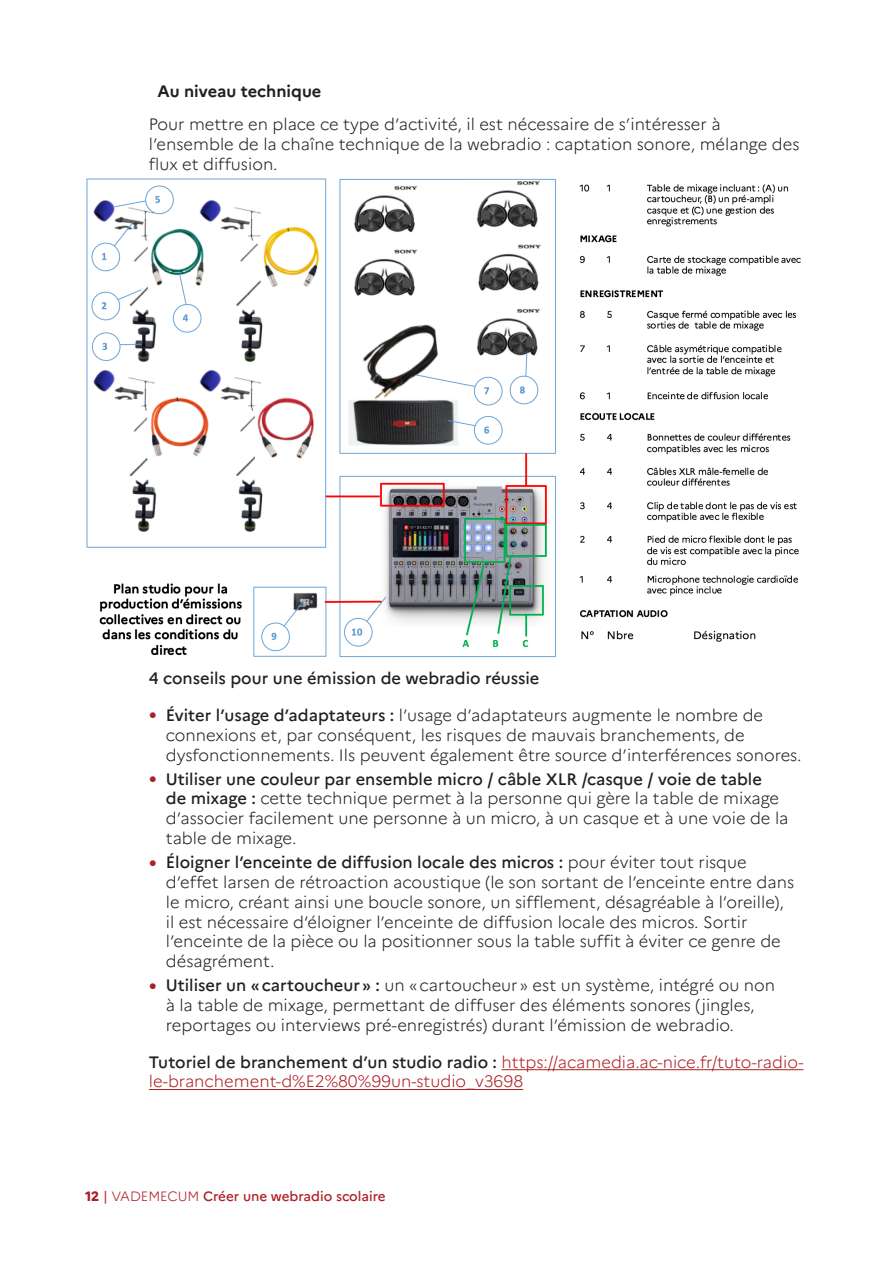
<style>
.page{position:relative;width:893px;height:1263px;background:#fff}
.page>*{position:absolute;margin:0;border:0;box-sizing:border-box;transform-origin:0 0}
.Texte_courant{font:300 16.5px/19.8px "Marianne";color:#231f20}
.Texte_courant-2{font:300 16.5px/19.8px "Marianne";color:#ae2026}
.Texte_courant-3{font:500 16.5px "Marianne";color:#231f20}
.Titre_4{font:700 16.5px "Marianne";color:#231f20}
.t1{font:500 13.5px "Marianne";color:#ae2026}
.s1{font-family:"Arial";font-weight:400;font-size:13.5px;color:#ae2026}
.s2{font-weight:500}
.s3{font-weight:500;color:#231f20}
.s4{font-weight:800}
.s5{font-weight:400}
.s6{font-weight:300}
</style>
<div class="page">
<hr style="left:502px;top:1069px;width:301px;height:1px;background:#ae2026">
<hr style="left:149px;top:1089px;width:374px;height:1px;background:#ae2026">
<img style="left:86px;top:178px;width:715px;height:480px">
<p class="Titre_4" style="left:157px;top:81px;width:166px">Au niveau technique</p>
<p class="Texte_courant" style="left:149px;top:114px;width:652px">Pour mettre en place ce type d’activité, il est nécessaire de s’intéresser à l’ensemble de la chaîne technique de la webradio : captation sonore, mélange des flux et diffusion.</p>
<p class="Texte_courant-3" style="left:149px;top:668px;width:392px">4 conseils pour une émission de webradio réussie</p>
<p class="Texte_courant" style="left:166px;top:705px;width:637px;text-indent:-17px"><span class="s1">●</span> <span class="s2">Éviter l’usage d’adaptateurs :</span> l’usage d’adaptateurs augmente le nombre de connexions et, par conséquent, les risques de mauvais branchements, de dysfonctionnements. Ils peuvent également être source d’interférences sonores.</p>
<p class="Texte_courant" style="left:166px;top:769px;width:624px;text-indent:-17px"><span class="s1">●</span> <span class="s2">Utiliser une couleur par ensemble micro / câble XLR /casque / voie de table<br>de mixage :</span> cette technique permet à la personne qui gère la table de mixage d’associer facilement une personne à un micro, à un casque et à une voie de la table de mixage.</p>
<p class="Texte_courant" style="left:166px;top:852px;width:630px;text-indent:-17px"><span class="s1">●</span> <span class="s2">Éloigner l’enceinte de diffusion locale des micros :</span> pour éviter tout risque d’effet larsen de rétroaction acoustique (le son sortant de l’enceinte entre dans le micro, créant ainsi une boucle sonore, un sifflement, désagréable à l’oreille), il est nécessaire d’éloigner l’enceinte de diffusion locale des micros. Sortir l’enceinte de la pièce ou la positionner sous la table suffit à éviter ce genre de désagrément.</p>
<p class="Texte_courant" style="left:166px;top:975px;width:611px;text-indent:-17px"><span class="s1">●</span> <span class="s2">Utiliser un «cartoucheur» :</span> un «cartoucheur» est un système, intégré ou non à la table de mixage, permettant de diffuser des éléments sonores (jingles, reportages ou interviews pré-enregistrés) durant l’émission de webradio.</p>
<p class="Texte_courant-2" style="left:149px;top:1052px;width:656px"><span class="s3">Tutoriel de branchement d’un studio radio :</span> https://acamedia.ac-nice.fr/tuto-radio&shy;le-branchement-d%E2%80%99un-studio_v3698</p>
<p class="t1" style="left:85px;top:1188px;width:302px"><span class="s4">12</span> <span class="s5">|</span> <span class="s6">VADEMECUM</span> Créer une webradio scolaire</p>
</div>
